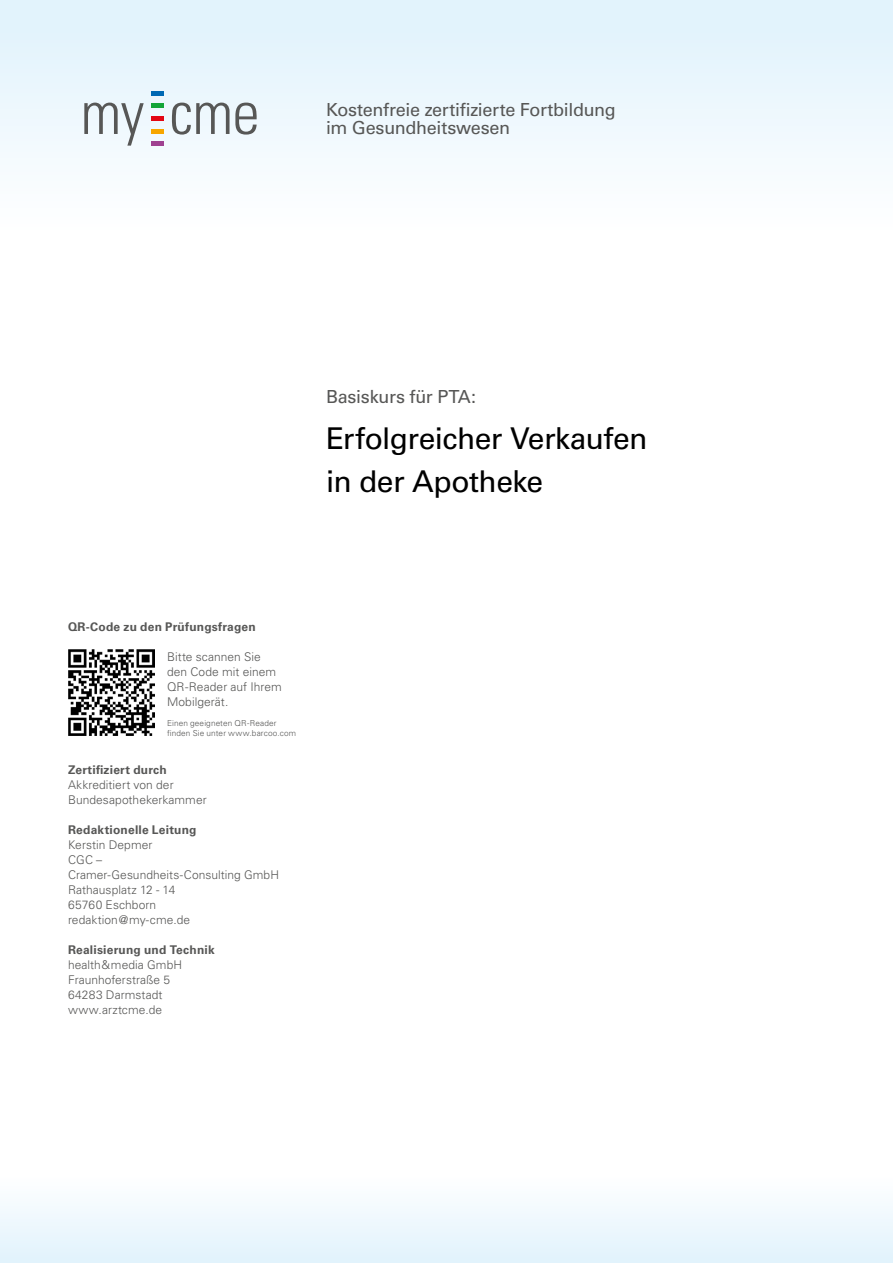
<style>
.page{position:relative;width:893px;height:1263px;background:#fff}
.page>*{position:absolute;margin:0;border:0;box-sizing:border-box;transform-origin:0 0}
.Überschrift_2{font:30px "Univers";letter-spacing:-.02em;color:#000}
.Überschrift_2-2{font:18px "Univers";letter-spacing:-.015em;color:#575756}
.t1{font:300 12px/15px "Univers";letter-spacing:.005em;color:#575756}
.t2{font:700 12px "Univers";letter-spacing:.015em;color:#575756}
.t3{font:300 8.25px/9.9px "Univers";letter-spacing:.015em;color:#575756}
</style>
<div class="page">
<div style="left:0;top:1174px;width:893px;height:89px;background:linear-gradient(to bottom,#fff,#e1f2fc)"></div>
<div style="left:0;top:0;width:893px;height:235px;background:linear-gradient(to bottom,#dff1fc,#fff)"></div>
<img style="left:68px;top:650px;width:86px;height:86px">
<svg style="left:84px;top:103px;width:60px;height:43px"></svg>
<svg style="left:172px;top:103px;width:85px;height:32px"></svg>
<div style="left:151px;top:141px;width:13px;height:5px;background:#9f4191"></div>
<div style="left:151px;top:129px;width:13px;height:5px;background:#f7a600"></div>
<div style="left:151px;top:116px;width:13px;height:5px;background:#e30613"></div>
<div style="left:151px;top:103px;width:13px;height:5px;background:#13a538"></div>
<div style="left:151px;top:91px;width:13px;height:5px;background:#0069b4"></div>
<p class="Überschrift_2-2" style="left:326px;top:99px;width:291px">Kostenfreie zertifizierte Fortbildung</p>
<p class="Überschrift_2-2" style="left:326px;top:117px;width:186px">im Gesundheitswesen</p>
<p class="Überschrift_2-2" style="left:326px;top:386px;width:152px">Basiskurs für PTA:</p>
<p class="Überschrift_2" style="left:326px;top:420px;width:323px">Erfolgreicher Verkaufen</p>
<p class="Überschrift_2" style="left:326px;top:464px;width:219px">in der Apotheke</p>
<p class="t2" style="left:68px;top:620px;width:189px">QR-Code zu den Prüfungsfragen</p>
<p class="t1" style="left:167px;top:649px;width:116px">Bitte scannen Sie den Code mit einem<br>QR-Reader auf Ihrem<br>Mobilgerät.</p>
<p class="t3" style="left:167px;top:718px;width:131px">Einen geeigneten QR-Reader finden Sie unter www.barcoo.com</p>
<p class="t2" style="left:68px;top:763px;width:100px">Zertifiziert durch</p>
<p class="t1" style="left:68px;top:777px;width:140px">Akkreditiert von der<br>Bundesapothekerkammer</p>
<p class="t2" style="left:68px;top:823px;width:130px">Redaktionelle Leitung</p>
<p class="t1" style="left:68px;top:837px;width:86px">Kerstin Depmer</p>
<p class="t1" style="left:68px;top:852px;width:36px">CGC –</p>
<p class="t1" style="left:68px;top:867px;width:213px">Cramer-Gesundheits-Consulting GmbH</p>
<p class="t1" style="left:68px;top:882px;width:109px">Rathausplatz 12 - 14</p>
<p class="t1" style="left:68px;top:897px;width:90px">65760 Eschborn</p>
<p class="t1" style="left:68px;top:912px;width:124px">redaktion@my-cme.de</p>
<p class="t2" style="left:68px;top:943px;width:148px">Realisierung und Technik</p>
<p class="t1" style="left:68px;top:957px;width:116px">health&amp;media GmbH</p>
<p class="t1" style="left:68px;top:972px;width:104px">Fraunhoferstraße 5</p>
<p class="t1" style="left:68px;top:987px;width:96px">64283 Darmstadt</p>
<p class="t1" style="left:68px;top:1002px;width:96px">www.arztcme.de</p>
</div>
